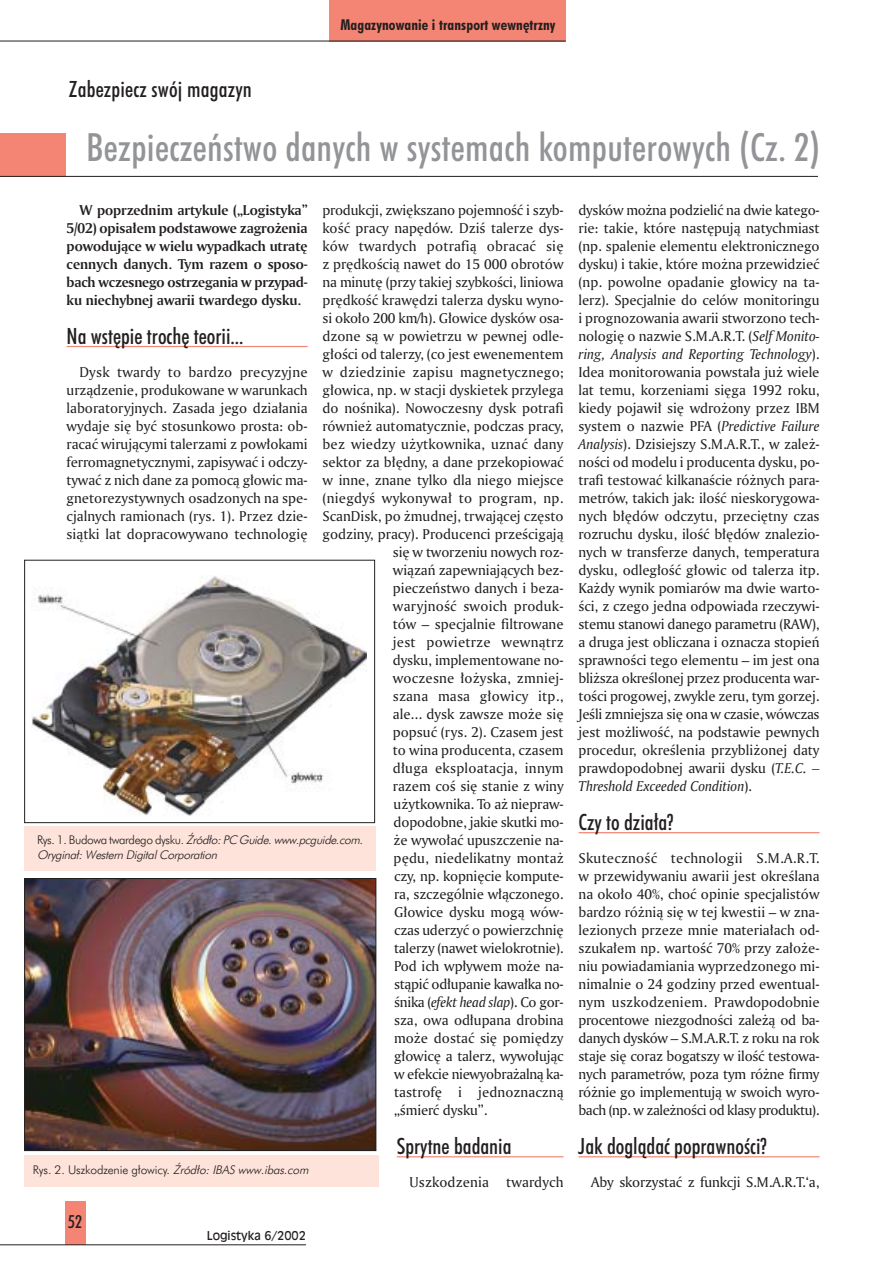
<style>
.page{position:relative;width:893px;height:1262px;background:#fff}
.page>*{position:absolute;margin:0;border:0;box-sizing:border-box;transform-origin:0 0}
.t1{font:500 condensed 39px "Futura PL";letter-spacing:.01em;color:#939497}
.t2{font:500 condensed 22.5px "Futura PL";color:#231f1f}
.t3{font:500 condensed 18px "Futura PL";color:#231f1f}
.t4{font:15px/18px "Amerigo PL Roman A";color:#231f1f;text-align:justify}
.t5{font:15px/18px "Amerigo PL Bold A";letter-spacing:-.005em;color:#231f1f;text-align:justify}
.t6{font:15px "Amerigo PL Italic A";color:#231f1f}
.t7{font:700 condensed 15px "Futura PL";letter-spacing:.01em;color:#231f1f}
.t8{font:15px "Amerigo PL Roman A";letter-spacing:-.02em;color:#231f1f}
.t9{font:italic 300 12px/14.4px "Futura PL";color:#231f1f}
.t10{font:300 12px "Futura PL";letter-spacing:-.01em;color:#231f1f}
.t11{font:12px "Incised 901 PL";color:#231f1f}
.s1{font-family:"Amerigo PL Italic A"}
.s2{font-style:normal}
.s3{font-style:italic}
.s4{font-family:"Amerigo PL Roman A"}
</style>
<div class="page">
<div style="left:330px;top:0;width:236px;height:41px;background:#f48473"></div>
<div style="left:65px;top:1201px;width:20px;height:43px;background:#f48473"></div>
<hr style="left:0;top:1244px;width:306px;height:1px;background:#231f1f">
<hr style="left:0;top:41px;width:565px;height:1px;background:#231f1f">
<hr style="left:67px;top:346px;width:241px;height:1px;background:#f48473">
<hr style="left:397px;top:1156px;width:166px;height:1px;background:#f48473">
<hr style="left:578px;top:832px;width:241px;height:1px;background:#f48473">
<hr style="left:578px;top:1156px;width:241px;height:1px;background:#f48473">
<div style="left:0;top:133px;width:65px;height:43px;background:#f48473"></div>
<hr style="left:0;top:176px;width:818px;height:1px;background:#231f1f">
<div style="left:24px;top:1155px;width:355px;height:31px;background:#fde3da"></div>
<img style="left:26px;top:880px;width:348px;height:268px">
<div style="left:24px;top:878px;width:352px;height:272px;border:1px solid #231f1f"></div>
<img style="left:32px;top:576px;width:335px;height:239px">
<div style="left:24px;top:560px;width:351px;height:263px;border:1px solid #231f1f"></div>
<div style="left:24px;top:826px;width:351px;height:44px;background:#fde3da"></div>
<h2 class="t2" style="left:69px;top:81px;width:184px">Zabezpiecz swój magazyn</h2>
<p class="t7" style="left:340px;top:20px;width:216px">Magazynowanie i transport wewn´trzny</p>
<h1 class="t1" style="left:86px;top:133px;width:735px">Bezpieczeƒstwo danych w systemach komputerowych (Cz. 2)</h1>
<p class="t4" style="left:322px;top:202px;width:242px">produkcji, zwi´kszano pojemnoÊç i szyb-</p>
<p class="t4" style="left:322px;top:220px;width:242px">koÊç pracy nap´dów. DziÊ talerze dys-</p>
<p class="t4" style="left:322px;top:238px;width:242px">ków twardych potrafià obracaç si´</p>
<p class="t4" style="left:322px;top:256px;width:242px">z pr´dkoÊcià nawet do 15 000 obrotów</p>
<p class="t4" style="left:322px;top:274px;width:242px">na minut´ (przy takiej szybkoÊci, liniowa</p>
<p class="t4" style="left:322px;top:292px;width:242px">pr´dkoÊç kraw´dzi talerza dysku wyno-</p>
<p class="t4" style="left:322px;top:310px;width:242px">si oko∏o 200 km/h). G∏owice dysków osa-</p>
<p class="t4" style="left:322px;top:328px;width:242px">dzone sà w powietrzu w pewnej odle-</p>
<p class="t4" style="left:322px;top:346px;width:242px">g∏oÊci od talerzy, (co jest ewenementem</p>
<p class="t4" style="left:322px;top:364px;width:242px">w dziedzinie zapisu magnetycznego;</p>
<p class="t4" style="left:322px;top:382px;width:242px">g∏owica, np. w stacji dyskietek przylega</p>
<p class="t4" style="left:322px;top:400px;width:242px">do noÊnika). Nowoczesny dysk potrafi</p>
<p class="t4" style="left:322px;top:418px;width:242px">równie˝ automatycznie, podczas pracy,</p>
<p class="t4" style="left:322px;top:436px;width:242px">bez wiedzy u˝ytkownika, uznaç dany</p>
<p class="t4" style="left:322px;top:454px;width:242px">sektor za b∏´dny, a dane przekopiowaç</p>
<p class="t4" style="left:322px;top:472px;width:242px">w inne, znane tylko dla niego miejsce</p>
<p class="t4" style="left:322px;top:490px;width:242px">(niegdyÊ wykonywa∏ to program, np.</p>
<p class="t4" style="left:322px;top:508px;width:242px">ScanDisk, po ˝mudnej, trwajàcej cz´sto</p>
<p class="t4" style="left:322px;top:526px;width:242px">godziny, pracy). Producenci przeÊcigajà</p>
<p class="t4" style="left:393px;top:544px;width:172px">si´ w tworzeniu nowych roz-</p>
<p class="t4" style="left:393px;top:562px;width:172px">wiàzaƒ zapewniajàcych bez-</p>
<p class="t4" style="left:393px;top:580px;width:172px">pieczeƒstwo danych i beza-</p>
<p class="t4" style="left:393px;top:598px;width:172px">waryjnoÊç swoich produk-</p>
<p class="t4" style="left:393px;top:616px;width:172px">tów – specjalnie filtrowane</p>
<p class="t4" style="left:393px;top:634px;width:172px">jest powietrze wewnàtrz</p>
<p class="t4" style="left:393px;top:652px;width:172px">dysku, implementowane no-</p>
<p class="t4" style="left:393px;top:670px;width:172px">woczesne ∏o˝yska, zmniej-</p>
<p class="t4" style="left:393px;top:688px;width:172px">szana masa g∏owicy itp.,</p>
<p class="t4" style="left:393px;top:706px;width:172px">ale... dysk zawsze mo˝e si´</p>
<p class="t4" style="left:393px;top:724px;width:172px">popsuç (rys. 2). Czasem jest</p>
<p class="t4" style="left:393px;top:742px;width:172px">to wina producenta, czasem</p>
<p class="t4" style="left:393px;top:760px;width:172px">d∏uga eksploatacja, innym</p>
<p class="t4" style="left:393px;top:778px;width:172px">razem coÊ si´ stanie z winy</p>
<p class="t4" style="left:393px;top:796px;width:171px">u˝ytkownika. To a˝ niepraw-</p>
<p class="t4" style="left:393px;top:814px;width:171px">dopodobne, jakie skutki mo-</p>
<p class="t4" style="left:393px;top:832px;width:171px">˝e wywo∏aç upuszczenie na-</p>
<p class="t4" style="left:393px;top:850px;width:171px">p´du, niedelikatny monta˝</p>
<p class="t4" style="left:394px;top:868px;width:171px">czy, np. kopni´cie kompute-</p>
<p class="t4" style="left:394px;top:886px;width:171px">ra, szczególnie w∏àczonego.</p>
<p class="t4" style="left:394px;top:904px;width:171px">G∏owice dysku mogà wów-</p>
<p class="t4" style="left:394px;top:922px;width:171px">czas uderzyç o powierzchni´</p>
<p class="t4" style="left:394px;top:940px;width:171px">talerzy (nawet wielokrotnie).</p>
<p class="t4" style="left:394px;top:958px;width:171px">Pod ich wp∏ywem mo˝e na-</p>
<p class="t4" style="left:394px;top:976px;width:171px">stàpiç od∏upanie kawa∏ka no-</p>
<p class="t4" style="left:394px;top:994px;width:171px">Ênika (<span class="s1">efekt head slap</span>). Co gor-</p>
<p class="t4" style="left:394px;top:1012px;width:171px">sza, owa od∏upana drobina</p>
<p class="t4" style="left:394px;top:1030px;width:171px">mo˝e dostaç si´ pomi´dzy</p>
<p class="t4" style="left:394px;top:1048px;width:171px">g∏owic´ a talerz, wywo∏ujàc</p>
<p class="t8" style="left:394px;top:1068px;width:171px">w efekcie niewyobra˝alnà ka-</p>
<p class="t4" style="left:394px;top:1084px;width:171px">tastrof´ i jednoznacznà</p>
<p class="t4" style="left:394px;top:1102px;width:95px">„Êmierç dysku”.</p>
<h2 class="t2" style="left:397px;top:1137px;width:116px">Sprytne badania</h2>
<p class="t4" style="left:409px;top:1174px;width:156px">Uszkodzenia twardych</p>
<p class="t5" style="left:67px;top:202px;width:242px;text-indent:13px">W poprzednim artykule („Logistyka” 5/02) opisa∏em podstawowe zagro˝enia powodujàce w wielu wypadkach utrat´ cennych danych. Tym razem o sposo&shy;bach wczesnego ostrzegania w przypad&shy;ku niechybnej awarii twardego dysku.</p>
<h2 class="t2" style="left:67px;top:327px;width:178px">Na wst´pie troch´ teorii...</h2>
<p class="t4" style="left:67px;top:364px;width:242px;text-indent:13px">Dysk twardy to bardzo precyzyjne urzàdzenie, produkowane w warunkach laboratoryjnych. Zasada jego dzia∏ania wydaje si´ byç stosunkowo prosta: ob&shy;racaç wirujàcymi talerzami z pow∏okami ferromagnetycznymi, zapisywaç i odczy&shy;tywaç z nich dane za pomocà g∏owic ma&shy;gnetorezystywnych osadzonych na spe&shy;cjalnych ramionach (rys. 1). Przez dzie&shy;siàtki lat dopracowywano technologi´</p>
<p class="t9" style="left:37px;top:834px;width:329px"><span class="s2">Rys . 1 . B u d owa twa rd e g o d ys k u .</span> èród∏o:PC Guide.www.pcguide.com.<br>Orygina∏:Western DigitalCorporation</p>
<p class="t10" style="left:33px;top:1165px;width:280px">Rys. 2. Uszkodzenie g∏owicy. <span class="s3">èród∏o: IBAS www.ibas.com</span></p>
<p class="t3" style="left:68px;top:1215px;width:15px">52</p>
<p class="t11" style="left:207px;top:1231px;width:101px">Logistyka 6/2002</p>
<p class="t4" style="left:578px;top:202px;width:243px">dysków mo˝na podzieliç na dwie katego&shy;rie: takie, które nast´pujà natychmiast (np. spalenie elementu elektronicznego dysku) i takie, które mo˝na przewidzieç (np. powolne opadanie g∏owicy na ta&shy;lerz). Specjalnie do celów monitoringu i prognozowania awarii stworzono tech&shy;nologi´ o nazwie S.M.A.R.T. (<span class="s1">Self Monito-</span></p>
<p class="t6" style="left:578px;top:348px;width:242px">ring, Analysis and Reporting Technology<span class="s4">).</span></p>
<p class="t4" style="left:578px;top:364px;width:243px">Idea monitorowania powsta∏a ju˝ wiele lat temu, korzeniami si´ga 1992 roku, kiedy pojawi∏ si´ wdro˝ony przez IBM system o nazwie PFA (<span class="s1">Predictive Failure Analysis</span>). Dzisiejszy S.M.A.R.T., w zale˝- noÊci od modelu i producenta dysku, po&shy;trafi testowaç kilkanaÊcie ró˝nych para&shy;metrów, takich jak: iloÊç nieskorygowa&shy;nych b∏´dów odczytu, przeci´tny czas rozruchu dysku, iloÊç b∏´dów znalezio&shy;nych w transferze danych, temperatura dysku, odleg∏oÊç g∏owic od talerza itp.<br>Ka˝dy wynik pomiarów ma dwie warto-Êci, z czego jedna odpowiada rzeczywi&shy;stemu stanowi danego parametru (RAW), a druga jest obliczana i oznacza stopieƒ sprawnoÊci tego elementu – im jest ona bli˝sza okreÊlonej przez producenta war&shy;toÊci progowej, zwykle zeru, tym gorzej.<br>JeÊli zmniejsza si´ ona w czasie, wówczas jest mo˝liwoÊç, na podstawie pewnych procedur, okreÊlenia przybli˝onej daty prawdopodobnej awarii dysku (<span class="s1">T.E.C. –</span></p>
<p class="t6" style="left:578px;top:780px;width:175px">Threshold Exceeded Condition<span class="s4">).</span></p>
<h2 class="t2" style="left:578px;top:813px;width:96px">Czy to dzia∏a?</h2>
<p class="t4" style="left:578px;top:850px;width:242px">SkutecznoÊç technologii S.M.A.R.T. w przewidywaniu awarii jest okreÊlana na oko∏o 40%, choç opinie specjalistów bardzo ró˝nià si´ w tej kwestii – w zna&shy;lezionych przeze mnie materia∏ach od&shy;szuka∏em np. wartoÊç 70% przy za∏o˝e&shy;niu powiadamiania wyprzedzonego mi&shy;nimalnie o 24 godziny przed ewentual&shy;nym uszkodzeniem. Prawdopodobnie procentowe niezgodnoÊci zale˝à od ba&shy;danych dysków – S.M.A.R.T. z roku na rok staje si´ coraz bogatszy w iloÊç testowa&shy;nych parametrów, poza tym ró˝ne firmy ró˝nie go implementujà w swoich wyro&shy;bach (np. w zale˝noÊci od klasy produktu).</p>
<h2 class="t2" style="left:578px;top:1137px;width:190px">Jak doglàdaç poprawnoÊci?</h2>
<p class="t4" style="left:591px;top:1174px;width:230px">Aby skorzystaç z funkcji S.M.A.R.T.‘a,</p>
</div>
